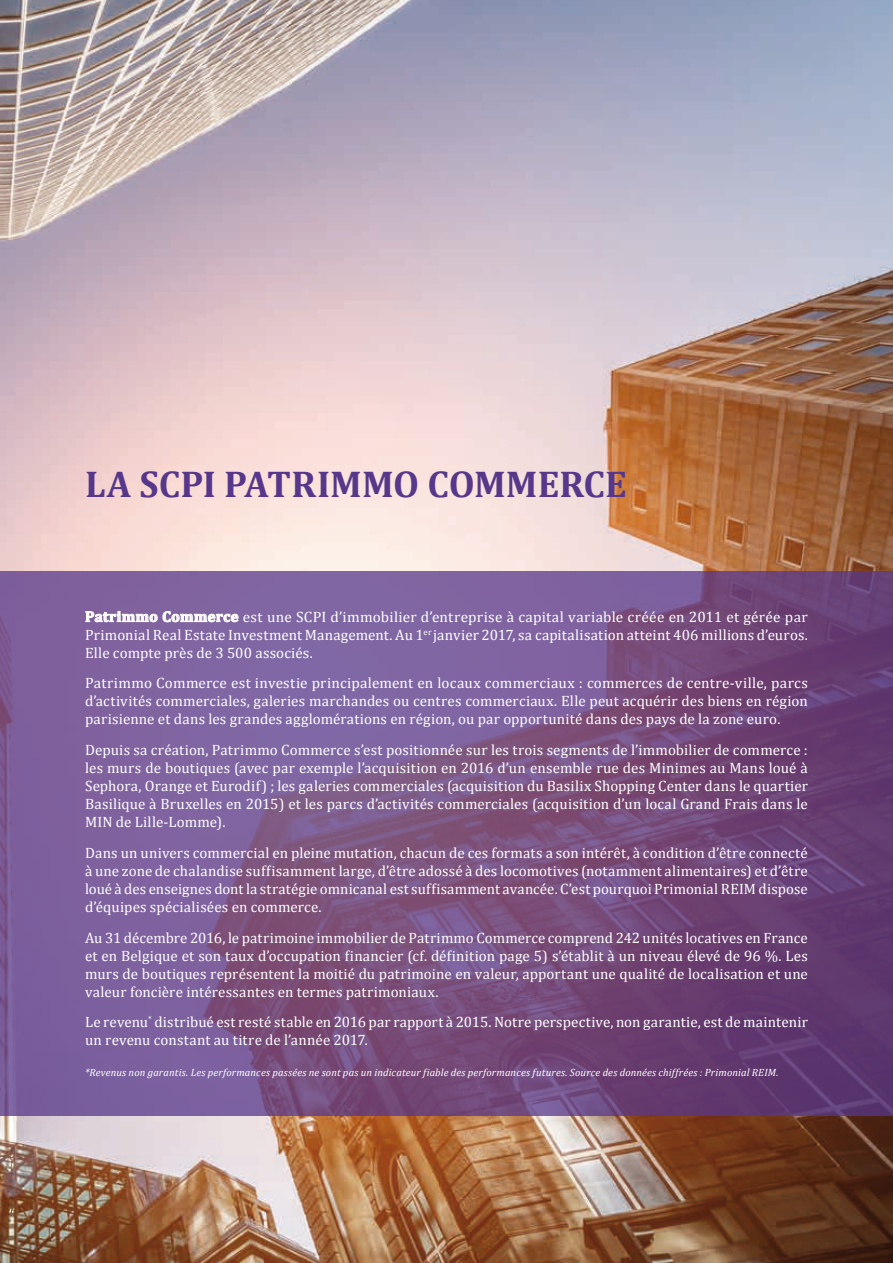
<style>
.page{position:relative;width:893px;height:1263px;background:#fff}
.page>*{position:absolute;margin:0;border:0;box-sizing:border-box;transform-origin:0 0}
.t1{font:700 37.5px "Cambria";color:#57378a}
.t2{font:15px/18px "Cambria";letter-spacing:.01em;color:#fff;text-align:justify}
.t3{font:italic 10.5px "Cambria";letter-spacing:.015em;color:#fff}
.s1{font-weight:700}
</style>
<div class="page">
<img style="left:0;top:0;width:893px;height:1263px">
<svg style="left:0;top:571px;width:893px;height:544px;background:#765287"></svg>
<svg style="left:85px;top:611px;width:154px;height:11px"></svg>
<h1 class="t1" style="left:85px;top:461px;width:543px">LA SCPI PATRIMMO COMMERCE</h1>
<p class="t2" style="left:85px;top:607px;width:724px"><span class="s1">Patrimmo Commerce</span> est une SCPI d’immobilier d’entreprise à capital variable créée en 2011 et gérée par Primonial Real Estate Investment Management. Au 1<sup>er</sup> janvier 2017, sa capitalisation atteint 406 millions d’euros.<br>Elle compte près de 3 500 associés.</p>
<p class="t2" style="left:85px;top:674px;width:724px">Patrimmo Commerce est investie principalement en locaux commerciaux : commerces de centre-ville, parcs d’activités commerciales, galeries marchandes ou centres commerciaux. Elle peut acquérir des biens en région parisienne et dans les grandes agglomérations en région, ou par opportunité dans des pays de la zone euro.</p>
<p class="t2" style="left:85px;top:741px;width:724px">Depuis sa création, Patrimmo Commerce s’est positionnée sur les trois segments de l’immobilier de commerce : les murs de boutiques (avec par exemple l’acquisition en 2016 d’un ensemble rue des Minimes au Mans loué à Sephora, Orange et Eurodif) ; les galeries commerciales (acquisition du Basilix Shopping Center dans le quartier Basilique à Bruxelles en 2015) et les parcs d’activités commerciales (acquisition d’un local Grand Frais dans le MIN de Lille-Lomme).</p>
<p class="t2" style="left:85px;top:844px;width:724px">Dans un univers commercial en pleine mutation, chacun de ces formats a son intérêt, à condition d’être connecté à une zone de chalandise suffisamment large, d’être adossé à des locomotives (notamment alimentaires) et d’être loué à des enseignes dont la stratégie omnicanal est suffisamment avancée. C’est pourquoi Primonial REIM dispose d’équipes spécialisées en commerce.</p>
<p class="t2" style="left:85px;top:928px;width:724px">Au 31 décembre 2016, le patrimoine immobilier de Patrimmo Commerce comprend 242 unités locatives en France et en Belgique et son taux d’occupation financier (cf. définition page 5) s’établit à un niveau élevé de 96 %. Les murs de boutiques représentent la moitié du patrimoine en valeur, apportant une qualité de localisation et une valeur foncière intéressantes en termes patrimoniaux.</p>
<p class="t2" style="left:85px;top:1013px;width:724px">Le revenu<sup>*</sup> distribué est resté stable en 2016 par rapport à 2015. Notre perspective, non garantie, est de maintenir un revenu constant au titre de l’année 2017.</p>
<p class="t3" style="left:85px;top:1066px;width:695px">*Revenus non garantis. Les performances passées ne sont pas un indicateur fiable des performances futures. Source des données chiffrées : Primonial REIM.</p>
</div>
